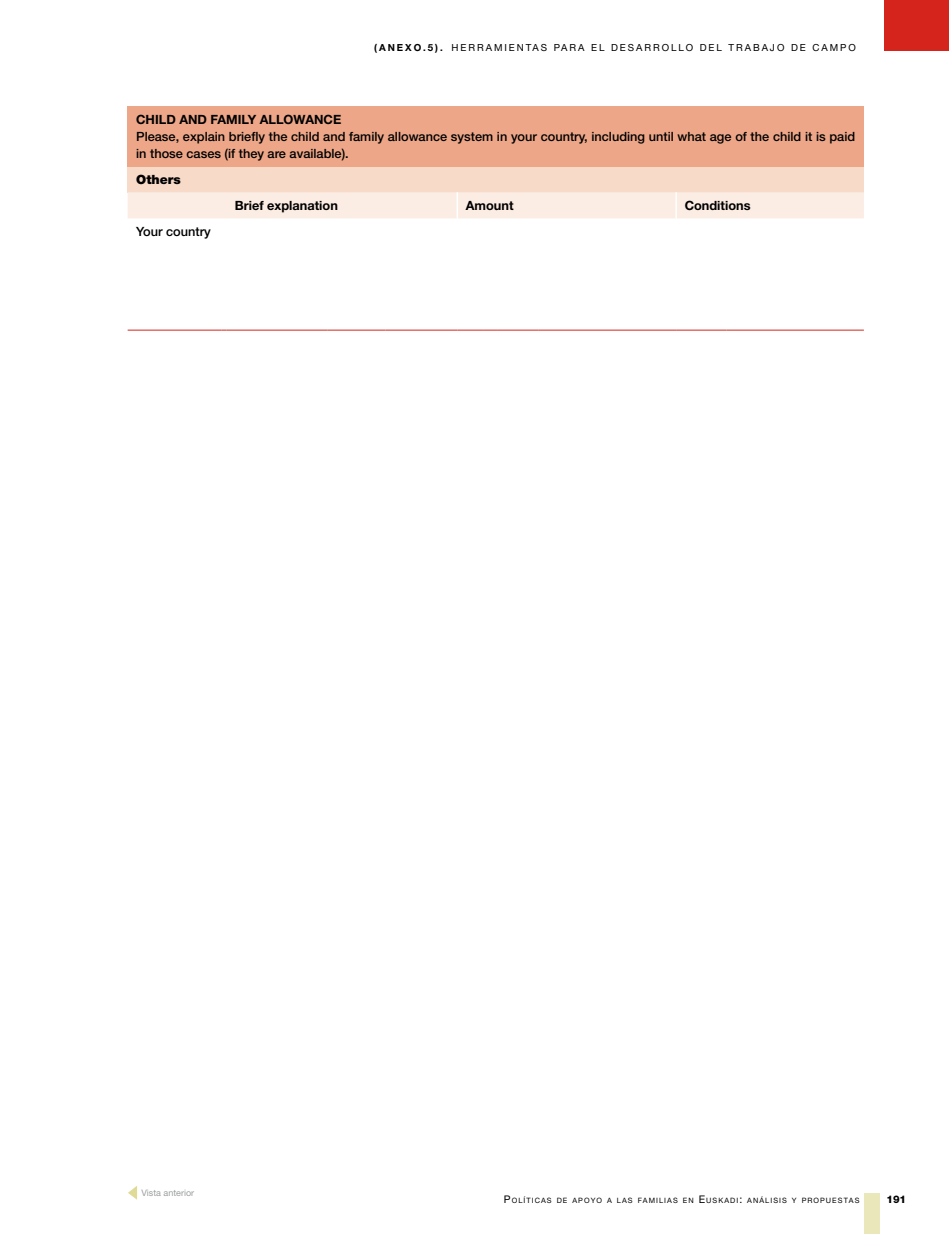
<style>
.page{position:relative;width:949px;height:1234px;background:#fff}
.page>*{position:absolute;margin:0;border:0;box-sizing:border-box;transform-origin:0 0}
.t1{font:500 12.75px/17.1px "Helvetica Neue LT Std";color:#000}
.t2{font:700 12.75px "Helvetica Neue LT Std";color:#000}
.t3{font:900 12.75px "Helvetica Neue LT Std";color:#000}
.t4{font:800 10.5px "Helvetica Neue LT Std";color:#000}
.t5{font:9.75px "Helvetica Neue LT Std";color:#000}
.t6{font:9px "Helvetica Neue LT Std";color:#9c9e9f}
.t7{font:7.35px "Helvetica Neue LT Std";letter-spacing:.145em;color:#000}
.s1{font-weight:700}
.s2{font-size:10.5px}
</style>
<div class="page">
<div style="left:128px;top:106px;width:735px;height:61px;background:#eda788"></div>
<div style="left:128px;top:167px;width:735px;height:25px;background:#f8dac9"></div>
<div style="left:128px;top:192px;width:735px;height:26px;background:#fcede4"></div>
<hr style="left:128px;top:330px;width:93px;height:1px;background:#d5241c">
<hr style="left:226px;top:330px;width:101px;height:1px;background:#d5241c">
<hr style="left:327px;top:330px;width:58px;height:1px;background:#d5241c">
<hr style="left:385px;top:330px;width:72px;height:1px;background:#d5241c">
<svg style="left:457px;top:330px;width:40px;height:1px"></svg>
<hr style="left:497px;top:330px;width:41px;height:1px;background:#d5241c">
<hr style="left:538px;top:330px;width:120px;height:1px;background:#d5241c">
<svg style="left:658px;top:330px;width:18px;height:1px"></svg>
<hr style="left:676px;top:330px;width:50px;height:1px;background:#d5241c">
<hr style="left:726px;top:330px;width:137px;height:1px;background:#d5241c">
<div style="left:863px;top:1192px;width:16px;height:41px;background:#eae7ba"></div>
<div style="left:883px;top:0;width:65px;height:51px;background:#d5241c"></div>
<svg style="left:128px;top:1186px;width:9px;height:13px"></svg>
<p class="t5" style="left:374px;top:42px;width:95px"><span class="s1">(ANEXO.5).</span> HERRAMIENTAS</p>
<p class="t5" style="left:553px;top:42px;width:9px">PARA</p>
<p class="t5" style="left:591px;top:42px;width:8px">EL</p>
<p class="t5" style="left:611px;top:42px;width:10px">DESARROLLO</p>
<p class="t5" style="left:699px;top:42px;width:9px">DEL</p>
<p class="t5" style="left:728px;top:42px;width:9px">TRABAJO</p>
<p class="t5" style="left:790px;top:42px;width:8px">DE</p>
<p class="t5" style="left:812px;top:42px;width:10px">CAMPO</p>
<p class="t2" style="left:136px;top:111px;width:142px">CHILD AND FAMILY ALLO</p>
<p class="t2" style="left:293px;top:111px;width:48px">WANCE</p>
<p class="t1" style="left:136px;top:128px;width:720px">Please, explain briefly the child and family allowance system in your country, including until what age of the child it is paid in those cases (if they are available).</p>
<p class="t3" style="left:136px;top:172px;width:46px">Others</p>
<p class="t2" style="left:235px;top:197px;width:104px">Brief explanation</p>
<p class="t2" style="left:465px;top:197px;width:49px">Amount</p>
<p class="t2" style="left:684px;top:197px;width:67px">Conditions</p>
<p class="t1" style="left:136px;top:223px;width:76px">Your country</p>
<p class="t6" style="left:141px;top:1187px;width:54px">VISTA ANTERIOR</p>
<p class="t7" style="left:503px;top:1195px;width:357px"><span class="s2">P</span>OLÍTICAS DE APOYO A LAS FAMILIAS EN <span class="s2">E</span> USKADI<span class="s2">:</span> ANÁLISIS Y PROPUESTAS</p>
<p class="t4" style="left:886px;top:1192px;width:21px">191</p>
</div>
